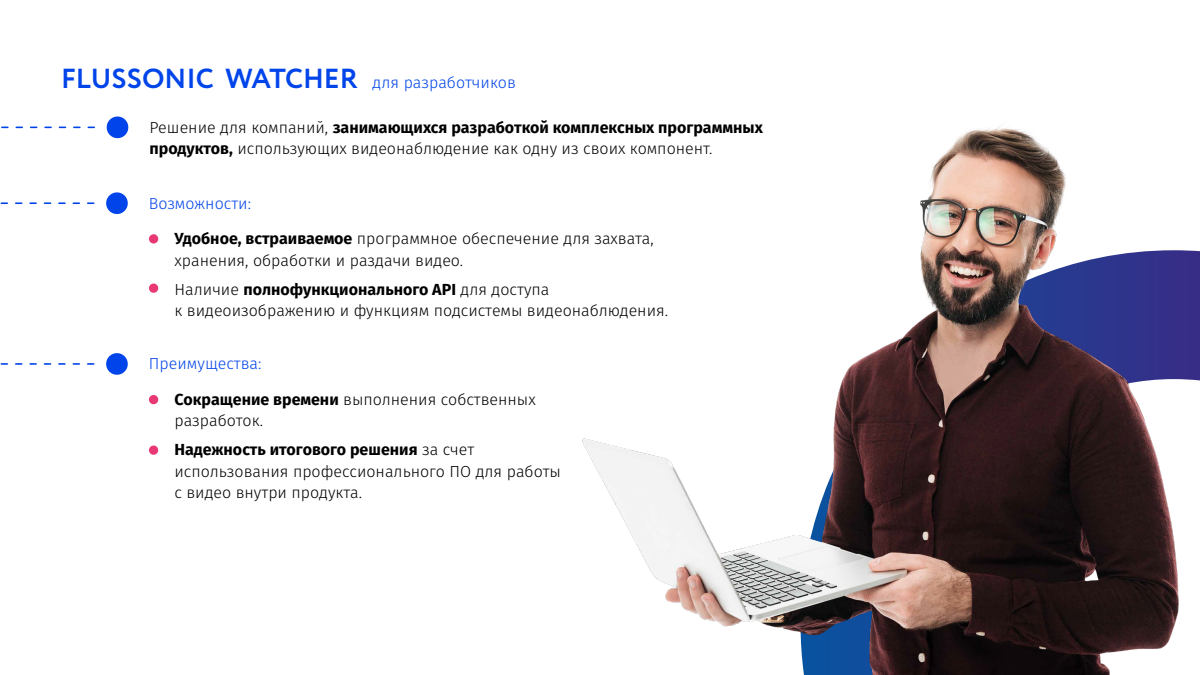
<style>
.page{position:relative;width:1200px;height:675px;background:#fff}
.page>*{position:absolute;margin:0;border:0;box-sizing:border-box;transform-origin:0 0}
.t1{font:700 27.52px "Circe";color:#0044ea}
.t2{font:300 16px/21.2px "Fira Sans";color:#000}
.t3{font:300 16px "Fira Sans";color:#0044ea}
.s1{font-family:"Fira Sans";font-weight:300;font-size:16px}
.s2{font-weight:700}
</style>
<div class="page">
<svg style="left:106px;top:116px;width:23px;height:23px"></svg>
<svg style="left:1px;top:126px;width:93px;height:2px"></svg>
<svg style="left:106px;top:192px;width:22px;height:22px"></svg>
<svg style="left:0;top:202px;width:94px;height:2px"></svg>
<svg style="left:149px;top:234px;width:10px;height:10px"></svg>
<svg style="left:149px;top:283px;width:10px;height:10px"></svg>
<svg style="left:106px;top:353px;width:22px;height:22px"></svg>
<svg style="left:0;top:363px;width:94px;height:1px"></svg>
<svg style="left:149px;top:395px;width:10px;height:9px"></svg>
<svg style="left:149px;top:445px;width:10px;height:10px"></svg>
<svg style="left:1189px;top:250px;width:11px;height:131px"></svg>
<img style="left:582px;top:126px;width:607px;height:548px">
<h1 class="t1" style="left:61px;top:60px;width:456px">FLUSSONIC WATCHER <span class="s1">для разработчиков</span></h1>
<p class="t2" style="left:150px;top:117px;width:615px">Решение для компаний, <span class="s2">занимающихся разработкой комплексных программных продуктов,</span> использующих видеонаблюдение как одну из своих компонент.</p>
<p class="t3" style="left:149px;top:192px;width:104px">Возможности:</p>
<p class="t2" style="left:174px;top:228px;width:481px"><span class="s2">Удобное, встраиваемое</span> программное обеспечение для захвата, хранения, обработки и раздачи видео.</p>
<p class="t2" style="left:174px;top:278px;width:495px">Наличие <span class="s2">полнофункционального API</span> для доступа<br>к видеоизображению и функциям подсистемы видеонаблюдения.</p>
<p class="t3" style="left:149px;top:352px;width:114px">Преимущества:</p>
<p class="t2" style="left:174px;top:388px;width:363px"><span class="s2">Сокращение времени</span> выполнения собственных разработок.</p>
<p class="t2" style="left:174px;top:439px;width:388px"><span class="s2">Надежность итогового решения</span> за счет использования профессионального ПО для работы с видео внутри продукта.</p>
</div>
